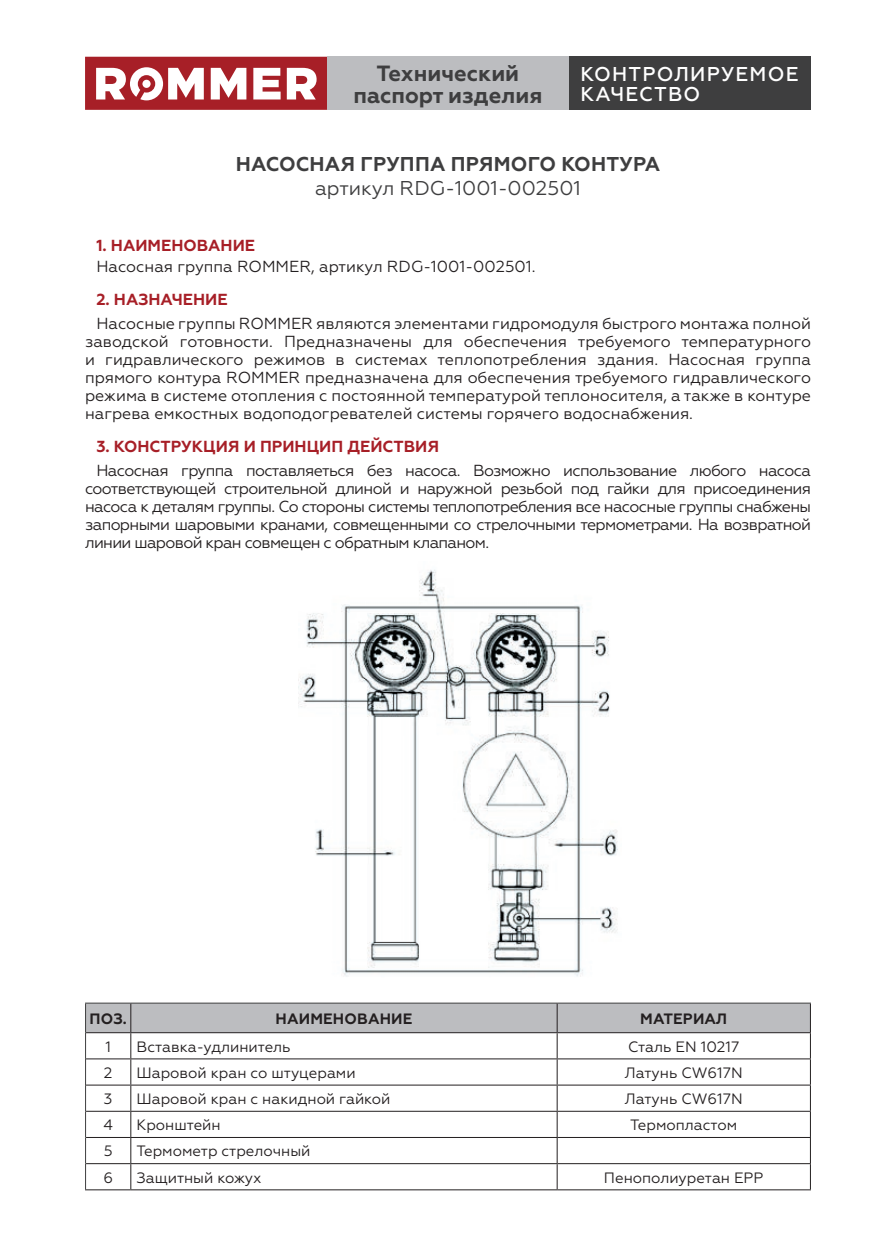
<style>
.page{position:relative;width:896px;height:1248px;background:#fff}
.page>*{position:absolute;margin:0;border:0;box-sizing:border-box;transform-origin:0 0}
.t1{font:700 22px/22px "Geometria";color:#3e3e3f;text-align:center}
.t2{font:700 20px "Geometria";letter-spacing:.01em;color:#3e3e3f}
.t3{font:20px "Geometria";color:#3e3e3f}
.t4{font:500 20px/20px "Geometria";letter-spacing:.06em;color:#fff}
.t5{font:16px/18px "Geometria";letter-spacing:-.005em;color:#231f20;text-align:justify}
.t6{font:700 16px "Geometria";color:#a71f27}
.t7{font:15px "Geometria";color:#231f20}
.t8{font:700 15px "Geometria";letter-spacing:.01em;color:#231f20}
</style>
<div class="page">
<img style="left:299px;top:570px;width:319px;height:407px">
<svg style="left:85px;top:57px;width:242px;height:53px"></svg>
<div style="left:327px;top:57px;width:242px;height:53px;background:#bcbdc0"></div>
<div style="left:569px;top:57px;width:242px;height:53px;background:#3e3e3f"></div>
<hr style="left:85px;top:1189px;width:46px;height:1px;background:#231f20">
<hr style="left:131px;top:1189px;width:426px;height:1px;background:#231f20">
<hr style="left:557px;top:1189px;width:254px;height:1px;background:#231f20">
<hr style="left:85px;top:1002px;width:46px;height:1px;background:#3e3e3f">
<hr style="left:131px;top:1002px;width:426px;height:1px;background:#3e3e3f">
<hr style="left:557px;top:1002px;width:254px;height:1px;background:#3e3e3f">
<svg style="left:85px;top:1003px;width:726px;height:186px"></svg>
<h1 class="t1" style="left:353px;top:62px;width:190px">Технический паспорт изделия</h1>
<p class="t4" style="left:580px;top:64px;width:219px">КОНТРОЛИРУЕМОЕ<br>КАЧЕСТВО</p>
<p class="t2" style="left:236px;top:152px;width:426px">НАСОСНАЯ ГРУППА ПРЯМОГО КОНТУРА</p>
<p class="t3" style="left:315px;top:176px;width:267px">артикул RDG-1001-002501</p>
<p class="t6" style="left:96px;top:235px;width:160px">1. НАИМЕНОВАНИЕ</p>
<p class="t5" style="left:96px;top:258px;width:441px">Насосная группа ROMMER, артикул RDG-1001-002501.</p>
<p class="t6" style="left:96px;top:290px;width:133px">2. НАЗНАЧЕНИЕ</p>
<p class="t5" style="left:85px;top:314px;width:727px;text-indent:11px">Насосные группы ROMMER являются элементами гидромодуля быстрого монтажа полной заводской готовности. Предназначены для обеспечения требуемого температурного и гидравлического режимов в системах теплопотребления здания. Насосная группа прямого контура ROMMER предназначена для обеспечения требуемого гидравлического режима в системе отопления с постоянной температурой теплоносителя, а также в контуре нагрева емкостных водоподогревателей системы горячего водоснабжения.</p>
<p class="t6" style="left:96px;top:437px;width:344px">3. КОНСТРУКЦИЯ И ПРИНЦИП ДЕЙСТВИЯ</p>
<p class="t5" style="left:85px;top:461px;width:727px;text-indent:11px">Насосная группа поставляеться без насоса. Возможно использование любого насоса соответствующей строительной длиной и наружной резьбой под гайки для присоединения насоса к деталям группы. Со стороны системы теплопотребления все насосные группы снабжены запорными шаровыми кранами, совмещенными со стрелочными термометрами. На возвратной линии шаровой кран совмещен с обратным клапаном.</p>
<p class="t8" style="left:90px;top:1009px;width:39px">ПОЗ.</p>
<p class="t8" style="left:275px;top:1009px;width:138px">НАИМЕНОВАНИЕ</p>
<p class="t8" style="left:640px;top:1009px;width:88px">МАТЕРИАЛ</p>
<p class="t7" style="left:105px;top:1037px;width:7px">1</p>
<p class="t7" style="left:136px;top:1037px;width:156px">Вставка-удлинитель</p>
<p class="t7" style="left:628px;top:1037px;width:113px">Сталь EN 10217</p>
<p class="t7" style="left:104px;top:1063px;width:10px">2</p>
<p class="t7" style="left:136px;top:1063px;width:221px">Шаровой кран со штуцерами</p>
<p class="t7" style="left:625px;top:1063px;width:119px">Латунь CW617N</p>
<p class="t7" style="left:104px;top:1089px;width:10px">3</p>
<p class="t7" style="left:136px;top:1089px;width:255px">Шаровой кран с накидной гайкой</p>
<p class="t7" style="left:625px;top:1089px;width:119px">Латунь CW617N</p>
<p class="t7" style="left:103px;top:1116px;width:11px">4</p>
<p class="t7" style="left:136px;top:1116px;width:86px">Кронштейн</p>
<p class="t7" style="left:630px;top:1116px;width:108px">Термопластом</p>
<p class="t7" style="left:104px;top:1142px;width:10px">5</p>
<p class="t7" style="left:136px;top:1142px;width:175px">Термометр стрелочный</p>
<p class="t7" style="left:103px;top:1168px;width:11px">6</p>
<p class="t7" style="left:136px;top:1168px;width:126px">Защитный кожух</p>
<p class="t7" style="left:604px;top:1168px;width:161px">Пенополиуретан ЕРР</p>
</div>
